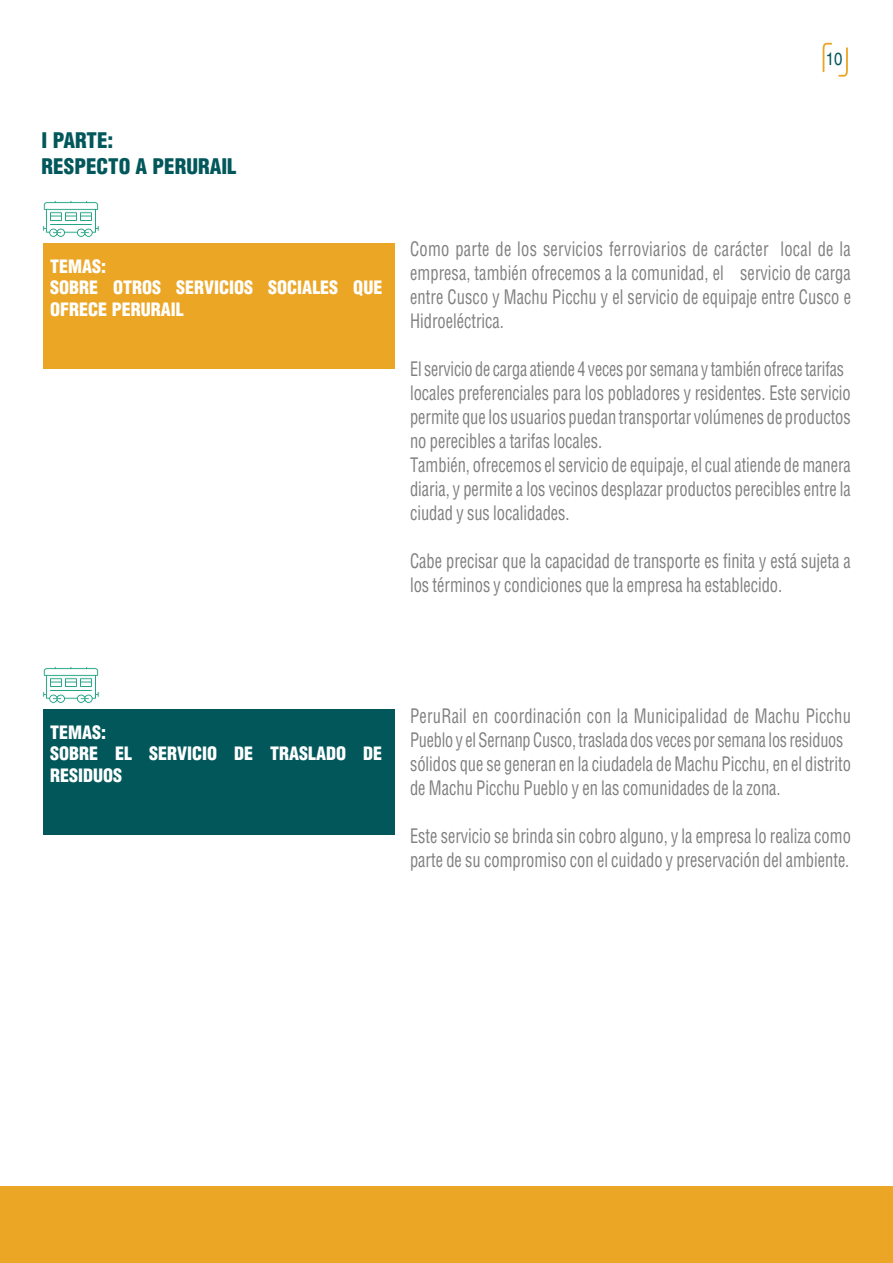
<style>
.page{position:relative;width:893px;height:1263px;background:#fff}
.page>*{position:absolute;margin:0;border:0;box-sizing:border-box;transform-origin:0 0}
.t1{font:900 condensed 21px/25.2px "Helvetica LT Std";color:#02575b}
.t2{font:condensed 19.5px/24px "Helvetica LT Std";color:#808080;scale:.85 1}
.t3{font:condensed 19.5px/24px "Helvetica LT Std";color:#808080;scale:.84 1}
.t4{font:900 condensed 18px/21.6px "Helvetica LT Std";color:#fff}
.t5{font:17.7px "Helvetica LT Std";color:#02575b;scale:.85 1}
</style>
<div class="page">
<div style="left:43px;top:243px;width:352px;height:126px;background:#eba626"></div>
<svg style="left:838px;top:47px;width:10px;height:30px"></svg>
<svg style="left:823px;top:43px;width:9px;height:29px"></svg>
<div style="left:0;top:1186px;width:893px;height:77px;background:#eba626"></div>
<svg style="left:42px;top:200px;width:58px;height:38px"></svg>
<div style="left:49px;top:223px;width:44px;height:3px;border:1px solid #fff"></div>
<div style="left:43px;top:709px;width:352px;height:126px;background:#02575b"></div>
<svg style="left:42px;top:666px;width:58px;height:38px"></svg>
<div style="left:49px;top:689px;width:44px;height:3px;border:1px solid #fff"></div>
<p class="t1" style="left:42px;top:128px;width:196px">I PARTE:<br>RESPECTO A PERURAIL</p>
<p class="t4" style="left:50px;top:255px;width:334px">TEMAS:<br>SOBRE OTROS SERVICIOS SOCIALES QUE<br>OFRECE PERURAIL</p>
<p class="t5" style="left:826px;top:48px;width:21px">10</p>
<p class="t2" style="left:410px;top:237px;width:520px;text-align:justify">Como parte de los servicios ferroviarios de carácter local de la empresa, también ofrecemos a la comunidad, el servicio de carga entre Cusco y Machu Picchu y el servicio de equipaje entre Cusco e Hidroeléctrica.</p>
<p class="t3" style="left:410px;top:357px;width:526px">El servicio de carga atiende 4 veces por semana y también ofrece tarifas locales preferenciales para los pobladores y residentes. Este servicio permite que los usuarios puedan transportar volúmenes de productos no perecibles a tarifas locales.<br>También, ofrecemos el servicio de equipaje, el cual atiende de manera diaria, y permite a los vecinos desplazar productos perecibles entre la ciudad y sus localidades.</p>
<p class="t2" style="left:410px;top:549px;width:520px">Cabe precisar que la capacidad de transporte es finita y está sujeta a los términos y condiciones que la empresa ha establecido.</p>
<p class="t4" style="left:50px;top:721px;width:334px">TEMAS:<br>SOBRE EL SERVICIO DE TRASLADO DE<br>RESIDUOS</p>
<p class="t2" style="left:410px;top:704px;width:520px">PeruRail en coordinación con la Municipalidad de Machu Picchu Pueblo y el Sernanp Cusco, traslada dos veces por semana los residuos sólidos que se generan en la ciudadela de Machu Picchu, en el distrito de Machu Picchu Pueblo y en las comunidades de la zona.</p>
<p class="t2" style="left:410px;top:824px;width:520px">Este servicio se brinda sin cobro alguno, y la empresa lo realiza como parte de su compromiso con el cuidado y preservación del ambiente.</p>
</div>
